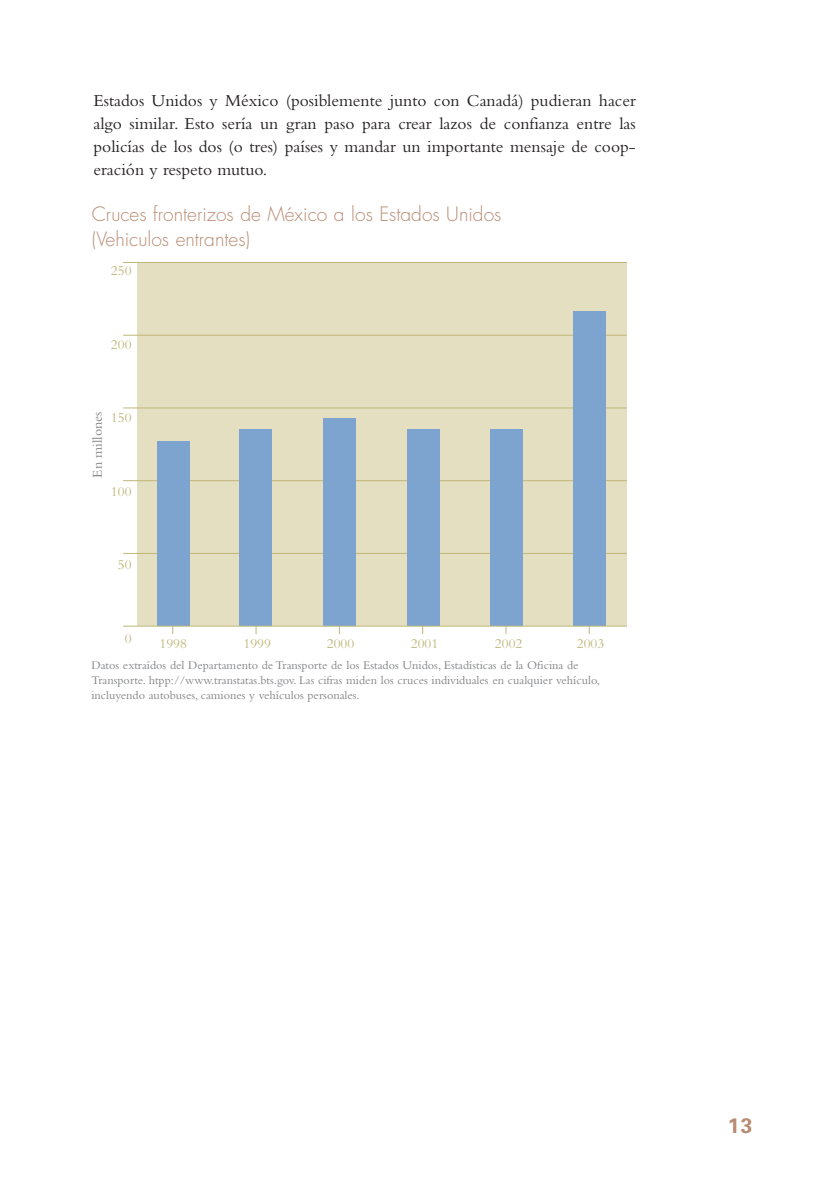
<style>
.page{position:relative;width:819px;height:1197px;background:#fff}
.page>*{position:absolute;margin:0;border:0;box-sizing:border-box;transform-origin:0 0}
.t1{font:700 21px "Univers";color:#b88b73}
.t2{font:300 19.25px/25.4px "Futura";color:#b88b73}
.t3{font:17.5px/22.8px "Bembo";color:#231f20;text-align:justify}
.t4{font:14px "Bembo";color:#bfb678}
.t5{font:14px "Bembo";color:#808285}
.t6{font:12.25px/14.7px "Bembo";color:#808285}
</style>
<div class="page">
<hr style="left:172px;top:267px;width:1px;height:367px;background:#bfb678">
<hr style="left:256px;top:267px;width:1px;height:367px;background:#bfb678">
<hr style="left:339px;top:267px;width:1px;height:367px;background:#bfb678">
<hr style="left:589px;top:267px;width:1px;height:367px;background:#bfb678">
<hr style="left:422px;top:267px;width:1px;height:367px;background:#bfb678">
<hr style="left:506px;top:267px;width:1px;height:367px;background:#bfb678">
<div style="left:138px;top:262px;width:489px;height:364px;background:#e3dfc0"></div>
<hr style="left:123px;top:262px;width:504px;height:1px;background:#bfb678">
<hr style="left:123px;top:335px;width:504px;height:1px;background:#bfb678">
<hr style="left:123px;top:408px;width:504px;height:1px;background:#bfb678">
<hr style="left:123px;top:480px;width:504px;height:1px;background:#bfb678">
<hr style="left:123px;top:553px;width:504px;height:1px;background:#bfb678">
<div style="left:157px;top:442px;width:32px;height:184px;background:#7ca4ce"></div>
<div style="left:239px;top:430px;width:33px;height:196px;background:#7ca4ce"></div>
<div style="left:323px;top:418px;width:33px;height:208px;background:#7ca4ce"></div>
<div style="left:407px;top:429px;width:33px;height:197px;background:#7ca4ce"></div>
<div style="left:490px;top:429px;width:33px;height:197px;background:#7ca4ce"></div>
<div style="left:573px;top:312px;width:33px;height:314px;background:#7ca4ce"></div>
<hr style="left:123px;top:626px;width:504px;height:1px;background:#bfb678">
<p class="t3" style="left:93px;top:89px;width:544px">Estados Unidos y México (posiblemente junto con Canadá) pudieran hacer algo similar. Esto sería un gran paso para crear lazos de confianza entre las policías de los dos (o tres) países y mandar un importante mensaje de coop&shy;eración y respeto mutuo.</p>
<h2 class="t2" style="left:92px;top:201px;width:411px">Cruces fronterizos de México a los Estados Unidos (Vehiculos entrantes)</h2>
<p class="t4" style="left:111px;top:263px;width:22px">250</p>
<p class="t4" style="left:111px;top:336px;width:22px">200</p>
<p class="t5" style="left:89px;top:478px;width:68px;rotate:-90deg">En millones</p>
<p class="t4" style="left:111px;top:410px;width:22px">150</p>
<p class="t4" style="left:111px;top:483px;width:22px">100</p>
<p class="t4" style="left:118px;top:557px;width:15px">50</p>
<p class="t4" style="left:125px;top:630px;width:8px">0</p>
<p class="t4" style="left:160px;top:635px;width:29px">1998</p>
<p class="t4" style="left:244px;top:635px;width:29px">1999</p>
<p class="t4" style="left:327px;top:635px;width:29px">2000</p>
<p class="t4" style="left:411px;top:635px;width:29px">2001</p>
<p class="t4" style="left:495px;top:635px;width:29px">2002</p>
<p class="t4" style="left:577px;top:635px;width:29px">2003</p>
<p class="t6" style="left:91px;top:658px;width:510px">Datos extraídos del Departamento de Transporte de los Estados Unidos, Estadísticas de la Oficina de<br>Transporte. htpp://www.transtatas.bts.gov. Las cifras miden los cruces individuales en cualquier vehículo, incluyendo autobuses, camiones y vehículos personales.</p>
<h1 class="t1" style="left:728px;top:1112px;width:26px">13</h1>
</div>
